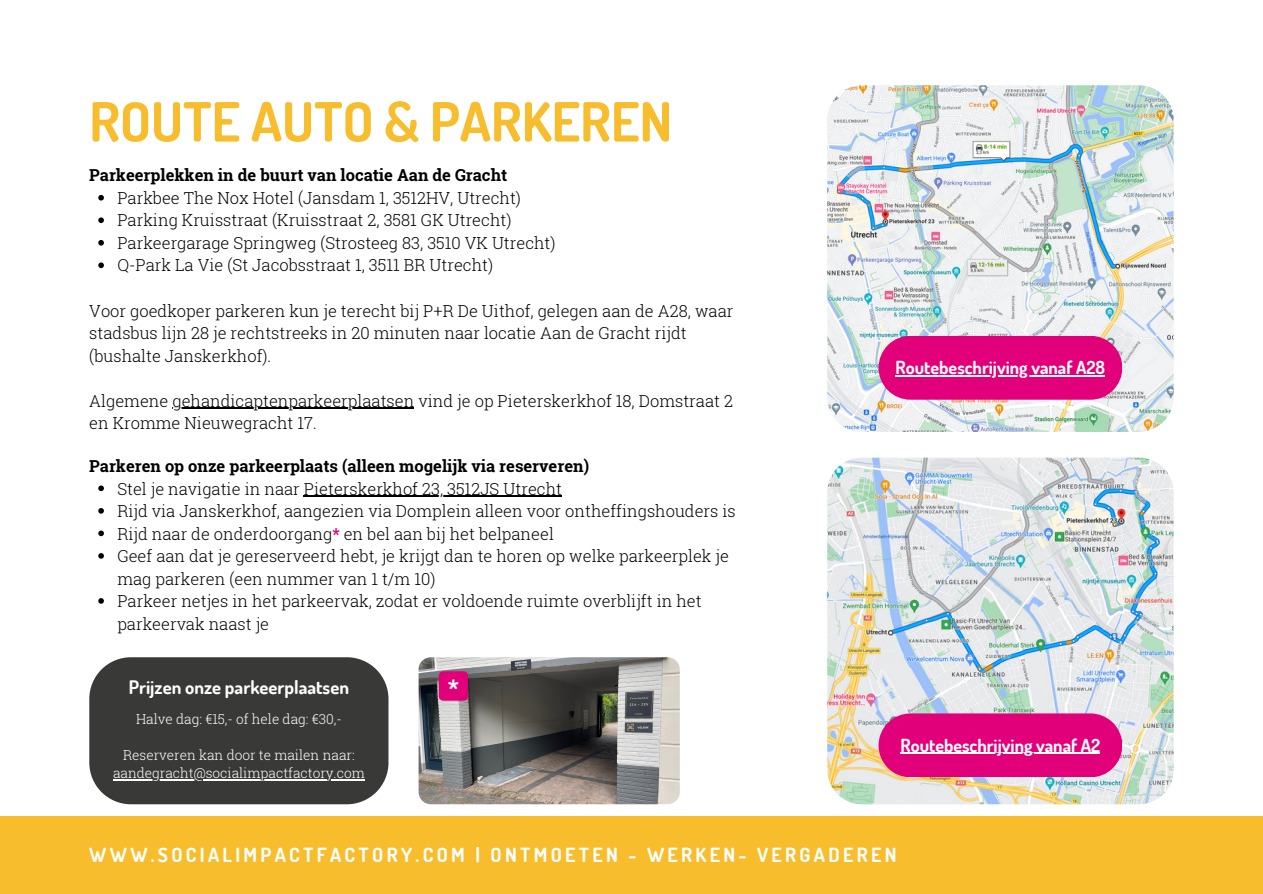
<style>
.page{position:relative;width:1263px;height:894px;background:#fff}
.page>*{position:absolute;margin:0;border:0;box-sizing:border-box;transform-origin:0 0}
.t1{font:700 54px "Dosis";color:#f7bd2d}
.t2{font:700 24px "Dosis";color:#fff}
.t3{font:700 19.5px "Dosis";letter-spacing:.17em;color:#fff}
.t4{font:700 18.6px "Dosis";color:#fff}
.t5{font:700 18px "Dosis";color:#fff}
.t6{font:300 16.5px/22.5px "Roboto Slab";color:#000}
.t7{font:700 16.5px "Roboto Slab";color:#000}
.t8{font:300 13.65px/18px "Roboto Slab";color:#fff;text-align:center}
.s1{font-weight:700;color:#e2007a}
</style>
<div class="page">
<div style="left:0;top:816px;width:1263px;height:77px;background:#f7bd2d"></div>
<div style="left:89px;top:657px;width:299px;height:147px;background:#393a38"></div>
<img style="left:827px;top:85px;width:347px;height:347px;border-radius:35px">
<svg style="left:878px;top:335px;width:244px;height:64px;background:#e11383"></svg>
<hr style="left:896px;top:375px;width:209px;height:1px;background:#fff">
<img style="left:827px;top:457px;width:347px;height:347px;border-radius:35px">
<svg style="left:878px;top:713px;width:244px;height:64px;background:#e21181"></svg>
<hr style="left:900px;top:752px;width:200px;height:1px;background:#fff">
<img style="left:419px;top:657px;width:261px;height:147px;border-radius:12px">
<hr style="left:113px;top:778px;width:252px;height:2px;background:#fff">
<svg style="left:98px;top:195px;width:6px;height:5px"></svg>
<svg style="left:98px;top:217px;width:6px;height:6px"></svg>
<svg style="left:98px;top:240px;width:6px;height:5px"></svg>
<svg style="left:98px;top:262px;width:6px;height:6px"></svg>
<hr style="left:172px;top:407px;width:215px;height:2px;background:#000">
<hr style="left:387px;top:407px;width:27px;height:2px;background:#000">
<svg style="left:98px;top:485px;width:6px;height:6px"></svg>
<hr style="left:304px;top:495px;width:258px;height:1px;background:#000">
<svg style="left:98px;top:508px;width:6px;height:5px"></svg>
<svg style="left:98px;top:530px;width:6px;height:6px"></svg>
<svg style="left:98px;top:553px;width:6px;height:5px"></svg>
<svg style="left:98px;top:598px;width:6px;height:5px"></svg>
<div style="left:439px;top:671px;width:29px;height:29px;background:#e2007a;border-radius:4px"></div>
<h1 class="t1" style="left:89px;top:86px;width:584px">ROUTE AUTO &amp; PARKEREN</h1>
<p class="t7" style="left:89px;top:164px;width:419px">Parkeerplekken in de buurt van locatie Aan de Gracht</p>
<p class="t6" style="left:117px;top:186px;width:440px">Parkbee The Nox Hotel (Jansdam 1, 3512HV, Utrecht)<br>Parking Kruisstraat (Kruisstraat 2, 3581 GK Utrecht)<br>Parkeergarage Springweg (Strosteeg 83, 3510 VK Utrecht)<br>Q-Park La Vie (St Jacobsstraat 1, 3511 BR Utrecht)</p>
<p class="t6" style="left:89px;top:299px;width:646px">Voor goedkoper parkeren kun je terecht bij P+R De Uithof, gelegen aan de A28, waar stadsbus lijn 28 je rechtstreeks in 20 minuten naar locatie Aan de Gracht rijdt (bushalte Janskerkhof).</p>
<p class="t6" style="left:89px;top:389px;width:645px">Algemene gehandicaptenparkeerplaatsen vind je op Pieterskerkhof 18, Domstraat 2 en Kromme Nieuwegracht 17.</p>
<p class="t7" style="left:89px;top:454px;width:501px">Parkeren op onze parkeerplaats (alleen mogelijk via reserveren)</p>
<p class="t6" style="left:117px;top:476px;width:620px">Stel je navigatie in naar Pieterskerkhof 23, 3512JS Utrecht<br>Rijd via Janskerkhof, aangezien via Domplein alleen voor ontheffingshouders is Rijd naar de onderdoorgang<span class="s1">*</span> en bel aan bij het belpaneel<br>Geef aan dat je gereserveerd hebt, je krijgt dan te horen op welke parkeerplek je mag parkeren (een nummer van 1 t/m 10)<br>Parkeer netjes in het parkeervak, zodat er voldoende ruimte overblijft in het parkeervak naast je</p>
<p class="t4" style="left:129px;top:675px;width:222px">Prijzen onze parkeerplaatsen</p>
<p class="t8" style="left:136px;top:709px;width:207px">Halve dag: €15,- of hele dag: €30,-</p>
<p class="t8" style="left:113px;top:745px;width:253px">Reserveren kan door te mailen naar: aandegracht@socialimpactfactory.com</p>
<h2 class="t2" style="left:448px;top:672px;width:13px">*</h2>
<p class="t5" style="left:896px;top:355px;width:211px">Routebeschrijving vanaf A28</p>
<p class="t5" style="left:900px;top:733px;width:201px">Routebeschrijving vanaf A2</p>
<p class="t3" style="left:89px;top:841px;width:809px">WWW.SOCIALIMPACTFACTORY.COM | ONTMOETEN - WERKEN- VERGADEREN</p>
</div>
